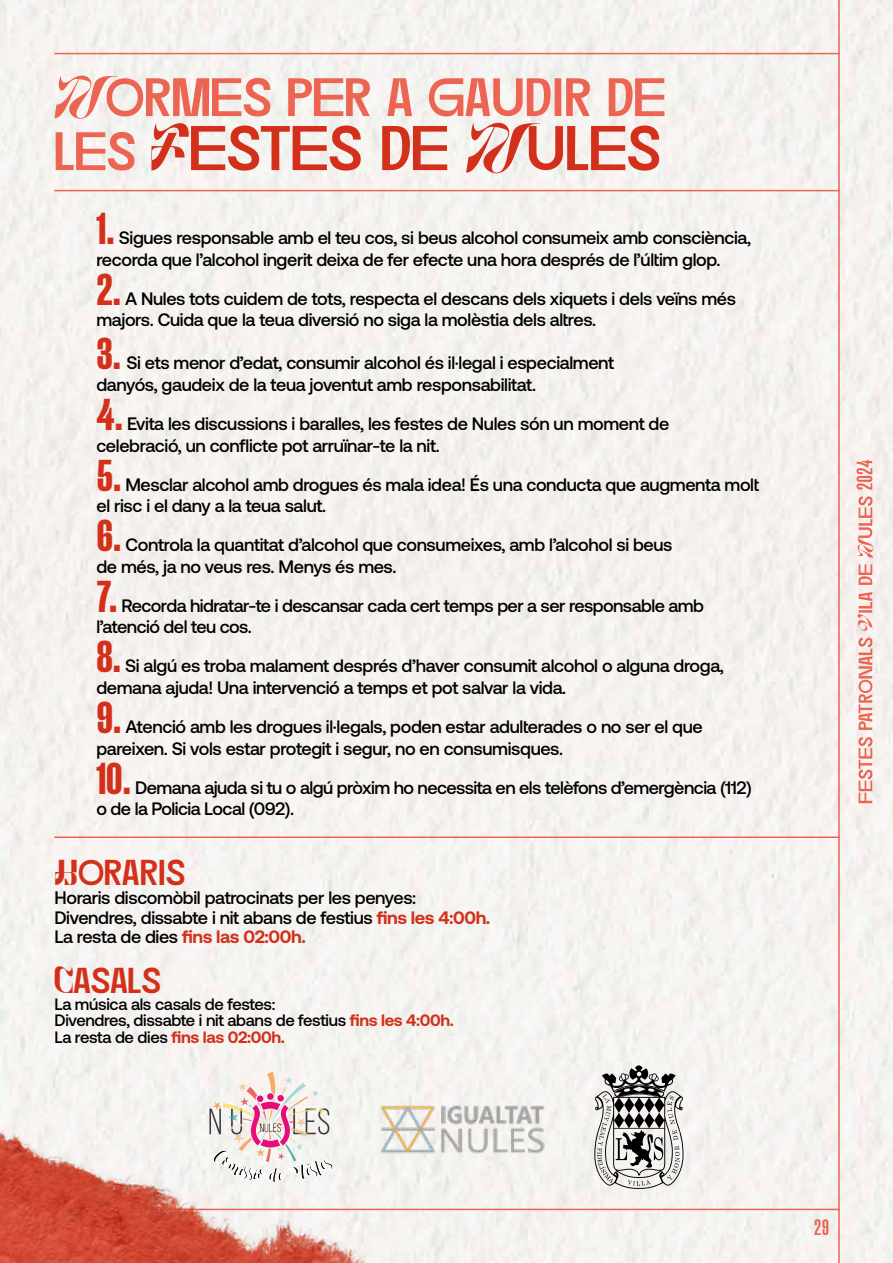
<style>
.page{position:relative;width:893px;height:1263px;background:#fff}
.page>*{position:absolute;margin:0;border:0;box-sizing:border-box;transform-origin:0 0}
.t1{font:63px "Dirtyline 36 Daysoftype 2022";color:#d3301b}
.t2{font:54px "Dirtyline 36 Daysoftype 2022";color:#ec6452}
.t3{font:36px "Dirtyline 36 Daysoftype 2022";color:#d3301b}
.t4{font:500 18px/21.6px "Aeonik";letter-spacing:-.02em;color:#000}
.t5{font:500 16.5px/16.5px "Aeonik";letter-spacing:-.02em;color:#000}
.t6{font:500 16.5px "Tusker Grotesk 4500";color:#ec6452}
.s1{font-size:54px;color:#ec6452}
.s2{font-family:"Tusker Grotesk 5600";font-weight:600;font-size:33px;color:#d3301b}
.s3{font-weight:700;color:#d3301b}
</style>
<div class="page">
<hr style="left:838px;top:0;width:2px;height:1263px;background:#ec6452">
<hr style="left:54px;top:53px;width:786px;height:1px;background:#ec6452">
<hr style="left:54px;top:1209px;width:786px;height:1px;background:#ec6452">
<svg style="left:856px;top:460px;width:18px;height:343px"></svg>
<hr style="left:54px;top:190px;width:786px;height:1px;background:#ec6452">
<hr style="left:54px;top:836px;width:786px;height:2px;background:#ec6452">
<svg style="left:617px;top:1065px;width:66px;height:124px"></svg>
<img style="left:0;top:1054px;width:617px;height:209px">
<h2 class="t2" style="left:54px;top:65px;width:613px">Normes per a gaudir de</h2>
<h1 class="t1" style="left:54px;top:111px;width:608px"><span class="s1">les</span> Festes de Nules</h1>
<p class="t4" style="left:96px;top:227px;width:656px"><span class="s2">1.</span> Sigues responsable amb el teu cos, si beus alcohol consumeix amb consciència, recorda que l’alcohol ingerit deixa de fer efecte una hora després de l’últim glop.</p>
<p class="t4" style="left:96px;top:287px;width:641px"><span class="s2">2.</span> A Nules tots cuidem de tots, respecta el descans dels xiquets i dels veïns més majors. Cuida que la teua diversió no siga la molèstia dels altres.</p>
<p class="t4" style="left:96px;top:352px;width:519px"><span class="s2">3.</span> Si ets menor d’edat, consumir alcohol és il·legal i especialment danyós, gaudeix de la teua joventut amb responsabilitat.</p>
<p class="t4" style="left:96px;top:413px;width:574px"><span class="s2">4.</span> Evita les discussions i baralles, les festes de Nules són un moment de celebració, un conflicte pot arruïnar-te la nit.</p>
<p class="t4" style="left:96px;top:473px;width:664px"><span class="s2">5.</span> Mesclar alcohol amb drogues és mala idea! És una conducta que augmenta molt el risc i el dany a la teua salut.</p>
<p class="t4" style="left:96px;top:534px;width:578px"><span class="s2">6.</span> Controla la quantitat d’alcohol que consumeixes, amb l’alcohol si beus de més, ja no veus res. Menys és mes.</p>
<p class="t4" style="left:96px;top:595px;width:609px"><span class="s2">7.</span> Recorda hidratar-te i descansar cada cert temps per a ser responsable amb l’atenció del teu cos.</p>
<p class="t4" style="left:96px;top:655px;width:629px"><span class="s2">8.</span> Si algú es troba malament després d’haver consumit alcohol o alguna droga, demana ajuda! Una intervenció a temps et pot salvar la vida.</p>
<p class="t4" style="left:96px;top:716px;width:608px"><span class="s2">9.</span> Atenció amb les drogues il·legals, poden estar adulterades o no ser el que pareixen. Si vols estar protegit i segur, no en consumisques.</p>
<p class="t4" style="left:96px;top:776px;width:657px"><span class="s2">10.</span> Demana ajuda si tu o algú pròxim ho necessita en els telèfons d’emergència (112) o de la Policia Local (092).</p>
<h3 class="t3" style="left:54px;top:851px;width:132px">Horaris</h3>
<p class="t4" style="left:54px;top:888px;width:437px;line-height:19.5px">Horaris discomòbil patrocinats per les penyes:<br>Divendres, dissabte i nit abans de festius <span class="s3">fins les 4:00h.<br></span>La resta de dies <span class="s3">fins las 02:00h.</span></p>
<h3 class="t3" style="left:54px;top:960px;width:108px">Casals</h3>
<p class="t5" style="left:54px;top:996px;width:401px">La música als casals de festes:<br>Divendres, dissabte i nit abans de festius <span class="s3">fins les 4:00h.<br></span>La resta de dies <span class="s3">fins las 02:00h.</span></p>
<p class="t6" style="left:814px;top:1218px;width:16px">29</p>
</div>
